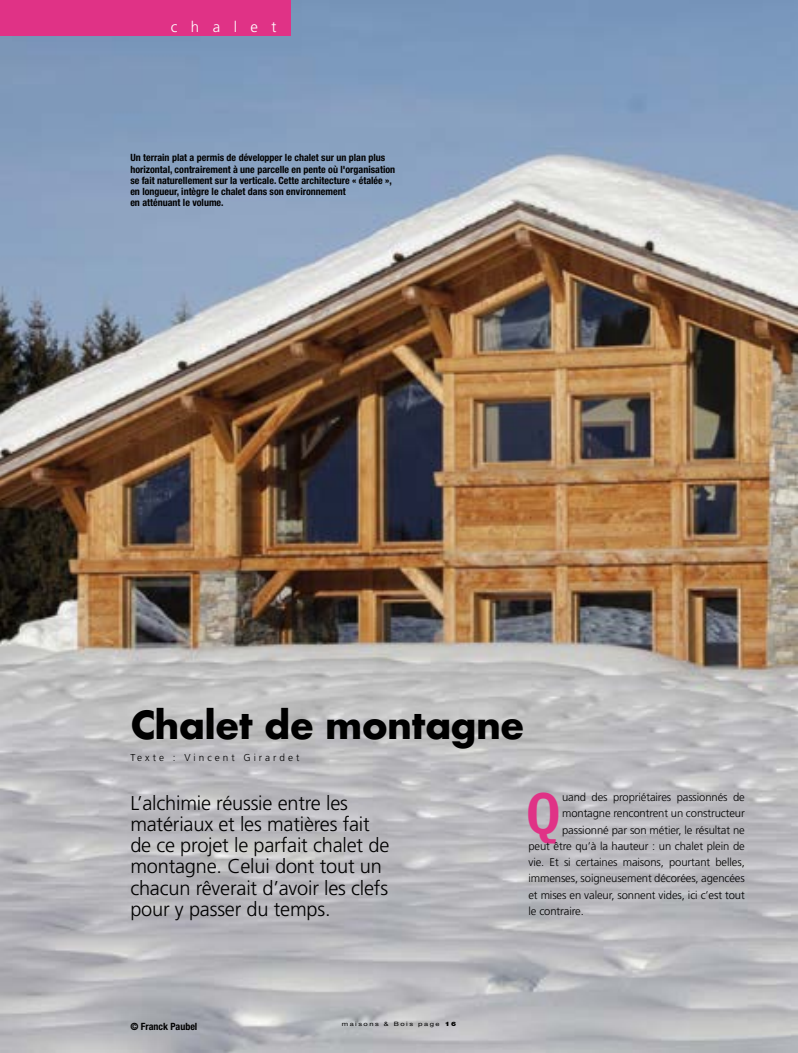
<style>
.page{position:relative;width:798px;height:1053px;background:#fff}
.page>*{position:absolute;margin:0;border:0;box-sizing:border-box;transform-origin:0 0}
.t1{font:55.38px "Charcoal";color:#e03286;scale:.9 1}
.t2{font:700 37.5px "Futura";letter-spacing:-.02em;color:#000}
.t3{font:300 20px/21.2px "Frutiger LT Std";letter-spacing:-.01em;color:#000}
.t4{font:300 15px "Frutiger LT Std";letter-spacing:.9em;color:#fff}
.t5{font:300 11.25px "Frutiger LT Std";letter-spacing:-.01em;color:#000}
.t6{font:700 condensed 10px/11.2px "Helvetica Neue LT Std";color:#000}
.t7{font:300 10px "Frutiger LT Std";letter-spacing:.3em;color:#000}
.t8{font:6px "Helvetica Neue LT Std";letter-spacing:.2em;color:#000;scale:1.25 1}
.s1{font-weight:900}
</style>
<div class="page">
<img style="left:0;top:0;width:797px;height:1052px">
<div style="left:0;top:0;width:291px;height:35px;background:#e03286"></div>
<h3 class="t4" style="left:171px;top:18px;width:107px">chalet</h3>
<p class="t6" style="left:130px;top:152px;width:266px">Un terrain plat a permis de développer le chalet sur un plan plus horizontal, contrairement à une parcelle en pente où l'organisation se fait naturellement sur la verticale. Cette architecture « étalée », en longueur, intègre le chalet dans son environnement<br>en atténuant le volume.</p>
<h2 class="t2" style="left:130px;top:697px;width:395px">Chalet de montagne</h2>
<p class="t7" style="left:130px;top:752px;width:170px">Texte : Vincent Girardet</p>
<h3 class="t3" style="left:130px;top:792px;width:260px">L’alchimie réussie entre les matériaux et les matières fait de ce projet le parfait chalet de montagne. Celui dont tout un chacun rêverait d’avoir les clefs pour y passer du temps.</h3>
<p class="t6" style="left:130px;top:1020px;width:68px">© Franck Paubel</p>
<p class="t8" style="left:341px;top:1020px;width:93px">maisons &amp; Bois page <span class="s1">16</span></p>
<h1 class="t1" style="left:526px;top:777px;width:38px">Q</h1>
<p class="t5" style="left:562px;top:790px;width:184px">uand des propriétaires passionnés de</p>
<p class="t5" style="left:562px;top:807px;width:184px">montagne rencontrent un constructeur</p>
<p class="t5" style="left:562px;top:823px;width:184px">passionné par son métier, le résultat ne</p>
<p class="t5" style="left:528px;top:839px;width:218px">peut être qu’à la hauteur : un chalet plein de</p>
<p class="t5" style="left:528px;top:855px;width:218px">vie. Et si certaines maisons, pourtant belles,</p>
<p class="t5" style="left:528px;top:872px;width:218px">immenses, soigneusement décorées, agencées</p>
<p class="t5" style="left:528px;top:888px;width:218px">et mises en valeur, sonnent vides, ici c’est tout</p>
<p class="t5" style="left:528px;top:904px;width:57px">le contraire.</p>
</div>
